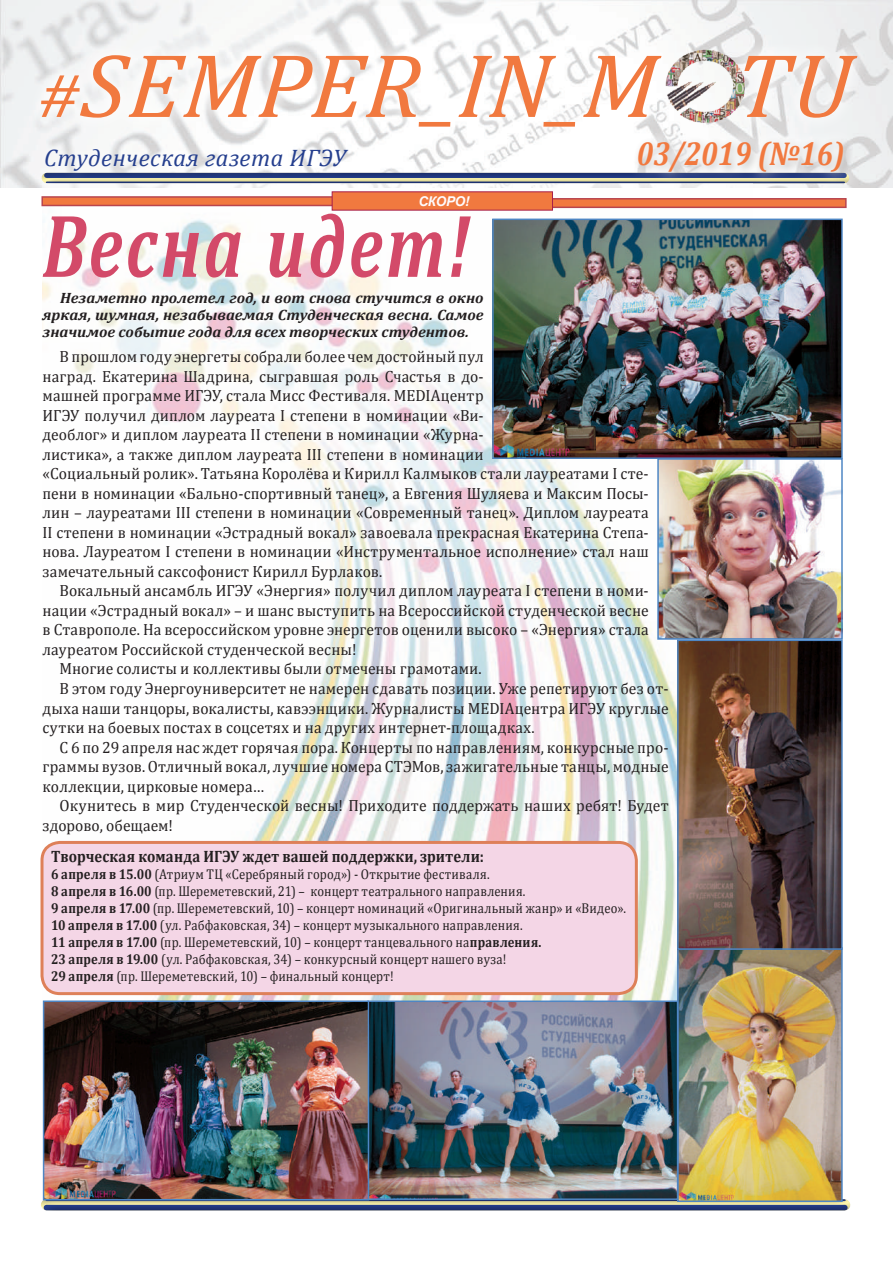
<style>
.page{position:relative;width:893px;height:1263px;background:#fff}
.page>*{position:absolute;margin:0;border:0;box-sizing:border-box;transform-origin:0 0}
.t1{font:italic 91.5px "Cambria";letter-spacing:.01em;color:#f1793f}
.t2{font:italic 700 90.6px "Cambria";letter-spacing:.045em;color:#d34a69;scale:.75 1}
.t3{font:italic 700 33.3px "Cambria";color:#f1793f;scale:.88 1}
.t4{font:italic 24px "Cambria";letter-spacing:.02em;color:#253f8e}
.t5{font:700 16.5px "Cambria";letter-spacing:.01em;color:#231f20;scale:.89 1}
.t6{font:16.2px/19.5px "Cambria";letter-spacing:.005em;color:#231f20;scale:.96 1}
.t7{font:italic 700 15px/17px "Cambria";color:#231f20;text-align:justify;scale:1.04 1}
.t8{font:14.25px/17px "Cambria";letter-spacing:.01em;color:#231f20;scale:.89 1}
.t9{font:italic 700 13.5px "Arial";letter-spacing:-.02em;color:#fefbfc}
.s1{font-size:62.25px}
.s2{font-size:82.35px}
.s3{font-weight:700}
</style>
<div class="page">
<div style="left:0;top:130px;width:891px;height:96px;background:#231f20;opacity:.5"></div>
<svg style="left:24px;top:75px;width:869px;height:123px"></svg>
<svg style="left:33px;top:137px;width:389px;height:63px"></svg>
<svg style="left:621px;top:124px;width:272px;height:97px"></svg>
<div style="left:0;top:1154px;width:893px;height:102px;background:#231f20;opacity:.5"></div>
<img style="left:664px;top:75px;width:82px;height:52px">
<svg style="left:21px;top:0;width:872px;height:75px;fill:#f5f6f6"></svg>
<img style="left:43px;top:184px;width:710px;height:816px">
<div style="left:550px;top:198px;width:297px;height:10px;background:#f1793f;border:2px solid #b8454e"></div>
<div style="left:41px;top:196px;width:297px;height:10px;background:#f1793f;border:2px solid #b8454e"></div>
<div style="left:332px;top:191px;width:221px;height:20px;background:#f1793f;border:1px solid #a81f4a"></div>
<div style="left:42px;top:842px;width:594px;height:151px;background:#f4d6e6;border-radius:18px"></div>
<div style="left:41px;top:841px;width:597px;height:154px;border:3px solid #de8059;border-radius:18px"></div>
<img style="left:680px;top:642px;width:160px;height:557px">
<div style="left:677px;top:947px;width:166px;height:255px;border:2px solid #4e86c4"></div>
<img style="left:660px;top:461px;width:180px;height:176px">
<div style="left:657px;top:458px;width:186px;height:182px;border:2px solid #4e86c4"></div>
<img style="left:46px;top:1003px;width:629px;height:194px">
<div style="left:367px;top:1000px;width:311px;height:200px;border:2px solid #4e86c4"></div>
<div style="left:677px;top:639px;width:166px;height:311px;border:2px solid #4e86c4"></div>
<img style="left:495px;top:222px;width:345px;height:234px">
<div style="left:492px;top:219px;width:351px;height:240px;border:2px solid #4e86c4"></div>
<div style="left:43px;top:1000px;width:326px;height:200px;border:2px solid #4e86c4"></div>
<h1 class="t1" style="left:37px;top:21px;width:815px"><span class="s1">#</span>SEMPER<span class="s2">_</span>IN<span class="s2">_</span>M TU</h1>
<h3 class="t4" style="left:44px;top:141px;width:303px">Студенческая газета ИГЭУ</h3>
<h3 class="t3" style="left:637px;top:130px;width:238px">03/2019 (№16)</h3>
<p class="t9" style="left:418px;top:192px;width:53px">СКОРО!</p>
<h2 class="t2" style="left:43px;top:182px;width:572px">Весна идет!</h2>
<p class="t7" style="left:43px;top:289px;width:426px;text-indent:18px">Незаметно пролетел год, и вот снова стучится в окно яркая, шумная, незабываемая Студенческая весна. Самое значимое событие года для всех творческих студентов.</p>
<p class="t6" style="left:43px;top:347px;width:633px;text-indent:17px">В прошлом году энергеты собрали более чем достойный пул<br>наград. Екатерина Шадрина, сыгравшая роль Счастья в до-<br>машней программе ИГЭУ, стала Мисс Фестиваля. MEDIAцентр<br>ИГЭУ получил диплом лауреата I степени в номинации «Ви-<br>деоблог» и диплом лауреата II степени в номинации «Журна-<br>листика», а также диплом лауреата III степени в номинации<br>«Социальный ролик». Татьяна Королёва и Кирилл Калмыков стали лауреатами I сте&shy;пени в номинации «Бально-спортивный танец», а Евгения Шуляева и Максим Посы&shy;лин – лауреатами III степени в номинации «Современный танец». Диплом лауреата II степени в номинации «Эстрадный вокал» завоевала прекрасная Екатерина Степа&shy;нова. Лауреатом I степени в номинации «Инструментальное исполнение» стал наш замечательный саксофонист Кирилл Бурлаков.</p>
<p class="t6" style="left:60px;top:581px;width:615px">Вокальный ансамбль ИГЭУ «Энергия» получил диплом лауреата I степени в номи-</p>
<p class="t6" style="left:43px;top:601px;width:633px">нации «Эстрадный вокал» – и шанс выступить на Всероссийской студенческой весне</p>
<p class="t6" style="left:43px;top:620px;width:633px">в Ставрополе. На всероссийском уровне энергетов оценили высоко – «Энергия» стала</p>
<p class="t6" style="left:43px;top:640px;width:329px">лауреатом Российской студенческой весны!</p>
<p class="t6" style="left:60px;top:659px;width:441px">Многие солисты и коллективы были отмечены грамотами.</p>
<p class="t6" style="left:60px;top:679px;width:636px">В этом году Энергоуниверситет не намерен сдавать позиции. Уже репетируют без от-</p>
<p class="t6" style="left:43px;top:698px;width:654px">дыха наши танцоры, вокалисты, кавээнщики. Журналисты MEDIAцентра ИГЭУ круглые</p>
<p class="t6" style="left:43px;top:718px;width:514px">сутки на боевых постах в соцсетях и на других интернет-площадках.</p>
<p class="t6" style="left:60px;top:737px;width:636px">С 6 по 29 апреля нас ждет горячая пора. Концерты по направлениям, конкурсные про-</p>
<p class="t6" style="left:43px;top:757px;width:654px">граммы вузов. Отличный вокал, лучшие номера СТЭМов, зажигательные танцы, модные</p>
<p class="t6" style="left:43px;top:776px;width:232px">коллекции, цирковые номера…</p>
<p class="t6" style="left:60px;top:796px;width:636px">Окунитесь в мир Студенческой весны! Приходите поддержать наших ребят! Будет</p>
<p class="t6" style="left:43px;top:815px;width:137px">здорово, обещаем!</p>
<p class="t5" style="left:51px;top:845px;width:488px">Творческая команда ИГЭУ ждет вашей поддержки, зрители:</p>
<p class="t8" style="left:51px;top:866px;width:648px"><span class="s3">6 апреля в 15.00</span> (Атриум ТЦ «Серебряный город») - Открытие фестиваля.<br><span class="s3">8 апреля в 16.00</span> (пр. Шереметевский, 21) – концерт театрального направления.<br><span class="s3">9 апреля в 17.00</span> (пр. Шереметевский, 10) – концерт номинаций «Оригинальный жанр» и «Видео».<br><span class="s3">10 апреля в 17.00</span> (ул. Рабфаковская, 34) – концерт музыкального направления.<br><span class="s3">11 апреля в 17.00</span> (пр. Шереметевский, 10) – концерт танцевального на<span class="s3">правления.<br>23 апреля в 19.00</span> (ул. Рабфаковская, 34) – конкурсный концерт нашего вуза!<br><span class="s3">29 апреля</span> (пр. Шереметевский, 10) – финальный концерт!</p>
</div>
